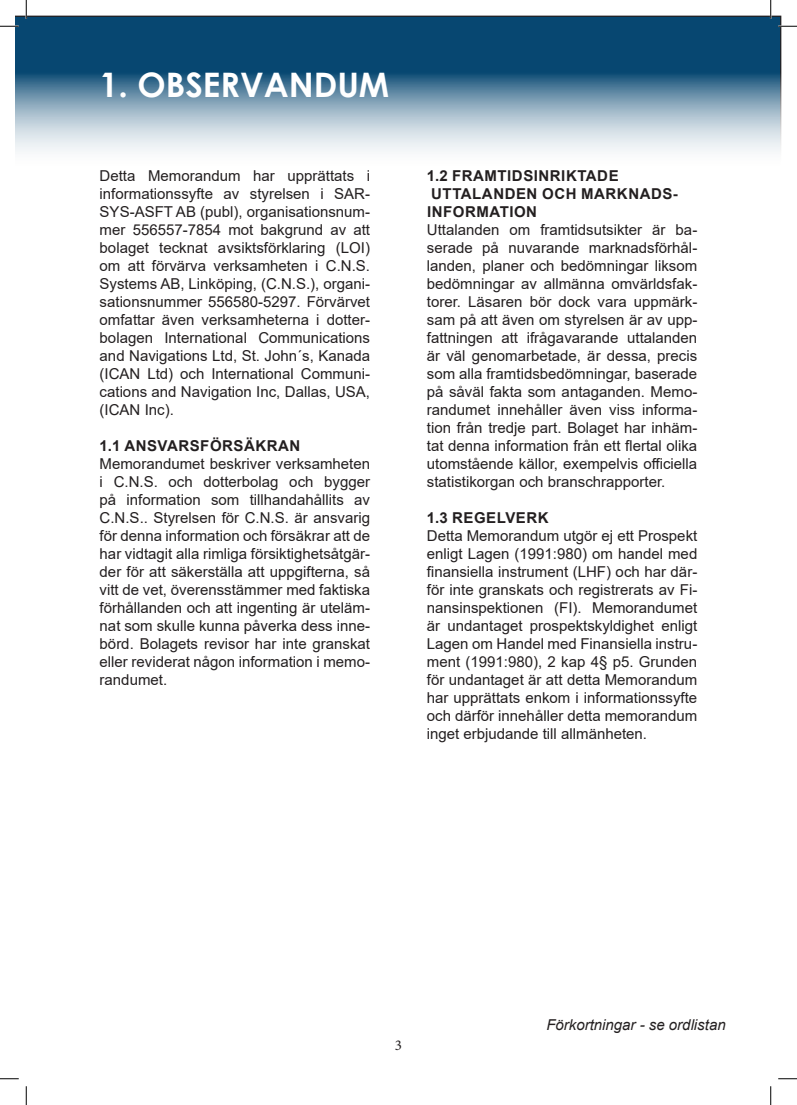
<style>
.page{position:relative;width:797px;height:1105px;background:#fff}
.page>*{position:absolute;margin:0;border:0;box-sizing:border-box;transform-origin:0 0}
.t1{font:700 33.75px "Century Gothic";color:#fff}
.t2{font:15px/18px "Arial";color:#231f20;text-align:justify}
.t3{font:700 15px "Arial";letter-spacing:.035em;color:#231f20}
.t4{font:italic 15px "Arial";color:#231f20}
.t5{font:15px "Minion Pro";color:#231f20}
</style>
<div class="page">
<svg style="left:16px;top:16px;width:765px;height:136px;background:#5c85a0"></svg>
<svg style="left:0;top:25px;width:19px;height:2px"></svg>
<svg style="left:778px;top:25px;width:19px;height:2px"></svg>
<svg style="left:0;top:1078px;width:19px;height:1px"></svg>
<svg style="left:778px;top:1078px;width:19px;height:1px"></svg>
<svg style="left:25px;top:0;width:2px;height:19px"></svg>
<svg style="left:25px;top:1086px;width:2px;height:19px"></svg>
<svg style="left:770px;top:0;width:1px;height:19px"></svg>
<svg style="left:770px;top:1086px;width:1px;height:19px"></svg>
<p class="t1" style="left:100px;top:59px;width:291px">1. OBSERVANDUM</p>
<p class="t2" style="left:100px;top:167px;width:272px">Detta Memorandum har upprättats i informationssyfte av styrelsen i SAR-SYS-ASFT AB (publ), organisationsnum&shy;mer 556557-7854 mot bakgrund av att bolaget tecknat avsiktsförklaring (LOI) om att förvärva verksamheten i C.N.S.<br>Systems AB, Linköping, (C.N.S.), organi&shy;sationsnummer 556580-5297. Förvärvet omfattar även verksamheterna i dotter&shy;bolagen International Communications and Navigations Ltd, St. John´s, Kanada (ICAN Ltd) och International Communi&shy;cations and Navigation Inc, Dallas, USA, (ICAN Inc).</p>
<p class="t3" style="left:100px;top:436px;width:202px">1.1 ANSVARSFÖRSÄKRAN</p>
<p class="t2" style="left:100px;top:455px;width:272px">Memorandumet beskriver verksamheten i C.N.S. och dotterbolag och bygger på information som tillhandahållits av C.N.S.. Styrelsen för C.N.S. är ansvarig för denna information och försäkrar att de har vidtagit alla rimliga försiktighetsåtgär&shy;der för att säkerställa att uppgifterna, så vitt de vet, överensstämmer med faktiska förhållanden och att ingenting är uteläm&shy;nat som skulle kunna påverka dess inne&shy;börd. Bolagets revisor har inte granskat eller reviderat någon information i memo&shy;randumet.</p>
<p class="t3" style="left:427px;top:166px;width:193px">1.2 FRAMTIDSINRIKTADE</p>
<p class="t3" style="left:431px;top:184px;width:248px">UTTALANDEN OCH MARKNADS-</p>
<p class="t3" style="left:427px;top:202px;width:111px">INFORMATION</p>
<p class="t2" style="left:427px;top:221px;width:272px">Uttalanden om framtidsutsikter är ba&shy;serade på nuvarande marknadsförhål&shy;landen, planer och bedömningar liksom bedömningar av allmänna omvärldsfak&shy;torer. Läsaren bör dock vara uppmärk&shy;sam på att även om styrelsen är av upp&shy;fattningen att ifrågavarande uttalanden är väl genomarbetade, är dessa, precis som alla framtidsbedömningar, baserade på såväl fakta som antaganden. Memo&shy;randumet innehåller även viss informa&shy;tion från tredje part. Bolaget har inhäm&shy;tat denna information från ett flertal olika utomstående källor, exempelvis officiella statistikorgan och branschrapporter.</p>
<p class="t3" style="left:427px;top:508px;width:123px">1.3 REGELVERK</p>
<p class="t2" style="left:427px;top:527px;width:272px">Detta Memorandum utgör ej ett Prospekt enligt Lagen (1991:980) om handel med finansiella instrument (LHF) och har där&shy;för inte granskats och registrerats av Fi&shy;nansinspektionen (FI). Memorandumet är undantaget prospektskyldighet enligt Lagen om Handel med Finansiella instru&shy;ment (1991:980), 2 kap 4§ p5. Grunden för undantaget är att detta Memorandum har upprättats enkom i informationssyfte och därför innehåller detta memorandum inget erbjudande till allmänheten.</p>
<p class="t5" style="left:395px;top:1035px;width:9px">3</p>
<p class="t4" style="left:546px;top:1015px;width:181px">Förkortningar - se ordlistan</p>
</div>
